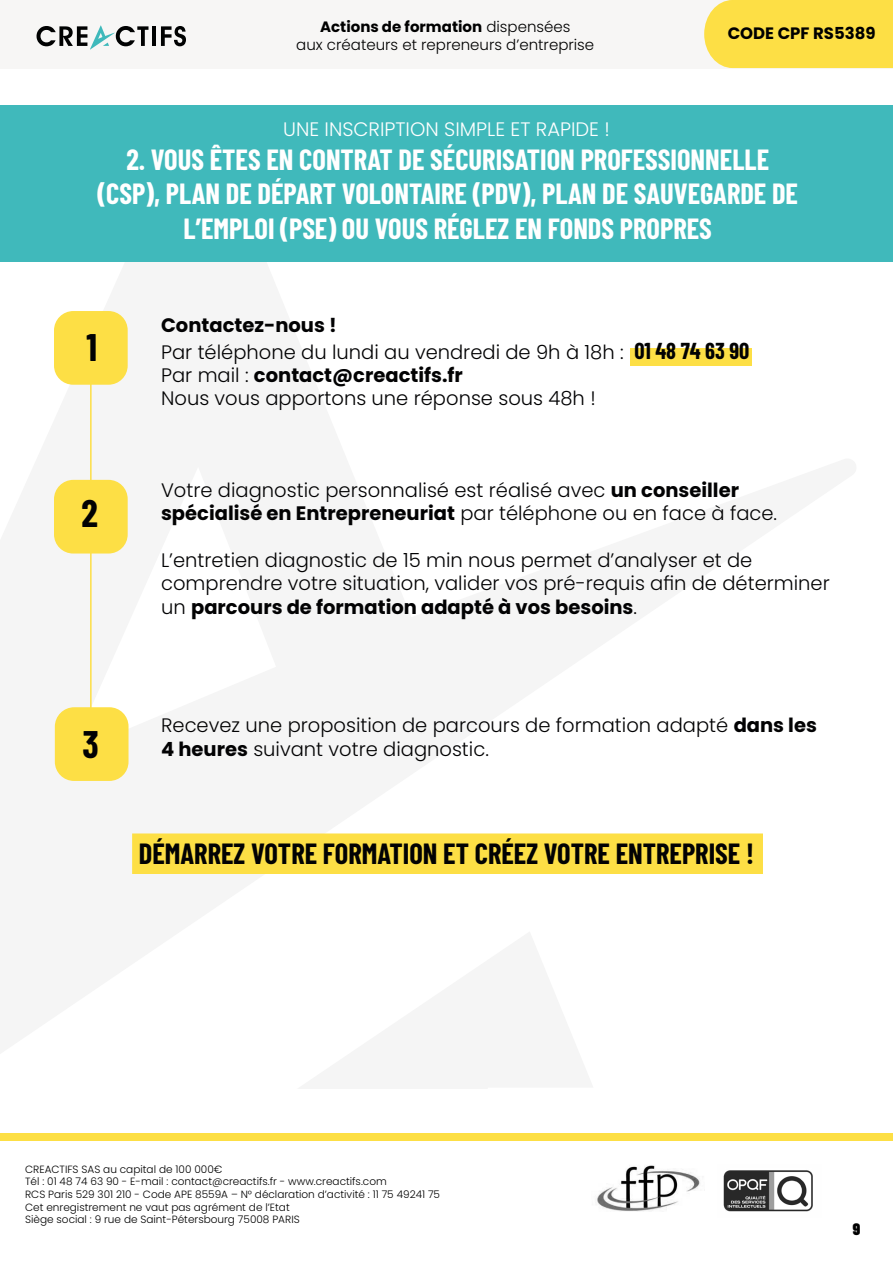
<style>
.page{position:relative;width:893px;height:1263px;background:#fff}
.page>*{position:absolute;margin:0;border:0;box-sizing:border-box;transform-origin:0 0}
.t1{font:700 37.5px "Barlow Condensed";color:#020203}
.t2{font:700 28.5px/34.2px "Barlow Condensed";color:#fff;text-align:center}
.t3{font:700 28.5px "Barlow Condensed";color:#020203}
.t4{font:300 19.5px/23.4px "Poppins";color:#020203}
.t5{font:300 19.5px "Poppins";color:#fff}
.t6{font:700 16.5px "Poppins";color:#000}
.t7{font:900 16.5px "Barlow Condensed";color:#000}
.t8{font:300 15px/18px "Poppins";color:#000;text-align:center}
.t9{font:300 10.5px/12.6px "Poppins";color:#000}
.s1{font-weight:700}
.s2{font-family:"Barlow Condensed";font-weight:700;font-size:22.5px}
</style>
<div class="page">
<div style="left:0;top:105px;width:893px;height:156px;background:#40b9bb"></div>
<div style="left:630px;top:348px;width:122px;height:18px;background:#fddf45"></div>
<div style="left:0;top:1133px;width:893px;height:8px;background:#fddf45"></div>
<hr style="left:90px;top:348px;width:2px;height:417px;background:#fddf45">
<div style="left:54px;top:311px;width:74px;height:74px;background:#fddf45;border-radius:19px"></div>
<div style="left:54px;top:480px;width:74px;height:73px;background:#fddf45;border-radius:19px"></div>
<div style="left:55px;top:707px;width:74px;height:74px;background:#fddf45;border-radius:19px"></div>
<div style="left:132px;top:833px;width:631px;height:41px;background:#fddf45"></div>
<img style="left:597px;top:1165px;width:103px;height:46px">
<img style="left:723px;top:1170px;width:90px;height:42px">
<div style="left:1px;top:0;width:892px;height:68px;background:#f7f6f5"></div>
<div style="left:704px;top:0;width:189px;height:68px;background:#fddf45"></div>
<hr style="left:152px;top:26px;width:4px;height:20px;background:#010202">
<svg style="left:161px;top:26px;width:25px;height:20px"></svg>
<svg style="left:37px;top:25px;width:111px;height:25px"></svg>
<p class="t8" style="left:296px;top:18px;width:299px"><span class="s1">Actions de formation</span> dispensées<br>aux créateurs et repreneurs d’entreprise</p>
<p class="t5" style="left:283px;top:118px;width:328px">UNE INSCRIPTION SIMPLE ET RAPIDE !</p>
<p class="t6" style="left:728px;top:23px;width:149px">CODE CPF RS5389</p>
<h2 class="t2" style="left:97px;top:141px;width:702px">2. VOUS ÊTES EN CONTRAT DE SÉCURISATION PROFESSIONNELLE (CSP), PLAN DE DÉPART VOLONTAIRE (PDV), PLAN DE SAUVEGARDE DE<br>L’EMPLOI (PSE) OU VOUS RÉGLEZ EN FONDS PROPRES</h2>
<h1 class="t1" style="left:86px;top:321px;width:12px">1</h1>
<h1 class="t1" style="left:82px;top:487px;width:18px">2</h1>
<h1 class="t1" style="left:82px;top:717px;width:18px">3</h1>
<p class="t4" style="left:161px;top:311px;width:590px;line-height:27px"><span class="s1">Contactez-nous !<br></span>Par téléphone du lundi au vendredi de 9h à 18h : <span class="s2">01 48 74 63 90</span></p>
<p class="t4" style="left:161px;top:363px;width:436px">Par mail : <span class="s1">contact@creactifs.fr<br></span>Nous vous apportons une réponse sous 48h !</p>
<p class="t4" style="left:161px;top:478px;width:618px">Votre diagnostic personnalisé est réalisé avec <span class="s1">un conseiller spécialisé en Entrepreneuriat</span> par téléphone ou en face à face.</p>
<p class="t4" style="left:161px;top:548px;width:670px">L’entretien diagnostic de 15 min nous permet d’analyser et de comprendre votre situation, valider vos pré-requis afin de déterminer un <span class="s1">parcours de formation adapté à vos besoins</span>.</p>
<p class="t4" style="left:161px;top:714px;width:657px">Recevez une proposition de parcours de formation adapté <span class="s1">dans les<br>4 heures</span> suivant votre diagnostic.</p>
<h2 class="t3" style="left:139px;top:833px;width:616px">DÉMARREZ VOTRE FORMATION ET CRÉEZ VOTRE ENTREPRISE !</h2>
<p class="t9" style="left:25px;top:1163px;width:416px">CREACTIFS SAS au capital de 100 000€<br>Tél : 01 48 74 63 90 - E-mail : contact@creactifs.fr - www.creactifs.com<br>RCS Paris 529 301 210 - Code APE 8559A – N° déclaration d’activité : 11 75 49241 75<br>Cet enregistrement ne vaut pas agrément de l’Etat<br>Siège social : 9 rue de Saint-Pétersbourg 75008 PARIS</p>
<p class="t7" style="left:853px;top:1217px;width:9px">9</p>
</div>
